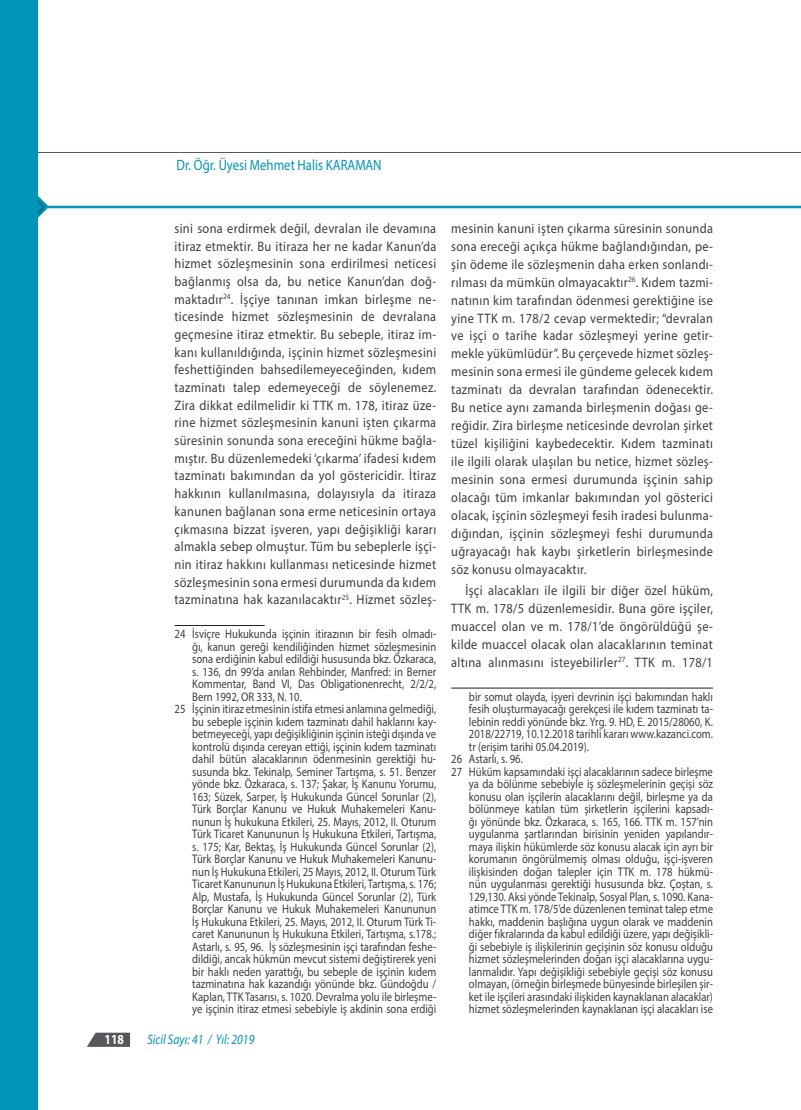
<style>
.page{position:relative;width:801px;height:1110px;background:#fff}
.page>*{position:absolute;margin:0;border:0;box-sizing:border-box;transform-origin:0 0}
.t1{font:15px "Myriad Pro";color:#0094b6;scale:.85 1}
.t2{font:13.75px/17.9px "Myriad Pro";letter-spacing:.025em;color:#3e3e3f;text-align:justify;scale:.9 1}
.t3{font:italic 13.75px "Myriad Pro";color:#0094b6;scale:.85 1}
.t4{font:700 13.75px "Myriad Pro";color:#fff;scale:.85 1}
.t5{font:12.5px "Myriad Pro";color:#3e3e3f;scale:.85 1}
</style>
<div class="page">
<hr style="left:28px;top:152px;width:773px;height:1px;background:#57585a">
<hr style="left:37px;top:206px;width:764px;height:2px;background:#0094b6">
<svg style="left:37px;top:177px;width:12px;height:59px"></svg>
<div style="left:0;top:0;width:37px;height:1109px;background:#0094b6"></div>
<svg style="left:87px;top:1032px;width:43px;height:14px"></svg>
<hr style="left:175px;top:625px;width:90px;height:1px;background:#231f20">
<hr style="left:451px;top:687px;width:262px;height:1px;background:#231f20">
<p class="t1" style="left:177px;top:156px;width:243px">Dr. Öğr. Üyesi Mehmet Halis KARAMAN</p>
<p class="t2" style="left:175px;top:219px;width:292px">sini sona erdirmek değil, devralan ile devamına itiraz etmektir. Bu itiraza her ne kadar Kanun’da hizmet sözleşmesinin sona erdirilmesi neticesi bağlanmış olsa da, bu netice Kanun’dan doğ&shy;maktadır<sup>24</sup>. İşçiye tanınan imkan birleşme ne&shy;ticesinde hizmet sözleşmesinin de devralana geçmesine itiraz etmektir. Bu sebeple, itiraz im&shy;kanı kullanıldığında, işçinin hizmet sözleşmesini feshettiğinden bahsedilemeyeceğinden, kıdem tazminatı talep edemeyeceği de söylenemez.<br>Zira dikkat edilmelidir ki TTK m. 178, itiraz üze&shy;rine hizmet sözleşmesinin kanuni işten çıkarma süresinin sonunda sona ereceğini hükme bağla&shy;mıştır. Bu düzenlemedeki ‘çıkarma’ ifadesi kıdem tazminatı bakımından da yol göstericidir. İtiraz hakkının kullanılmasına, dolayısıyla da itiraza kanunen bağlanan sona erme neticesinin ortaya çıkmasına bizzat işveren, yapı değişikliği kararı almakla sebep olmuştur. Tüm bu sebeplerle işçi&shy;nin itiraz hakkını kullanması neticesinde hizmet sözleşmesinin sona ermesi durumunda da kıdem tazminatına hak kazanılacaktır<sup>25</sup>. Hizmet sözleş-</p>
<p class="t5" style="left:175px;top:626px;width:309px">24 İsviçre Hukukunda işçinin itirazının bir fesih olmadı-</p>
<p class="t5" style="left:192px;top:638px;width:288px">ğı, kanun gereği kendiliğinden hizmet sözleşmesinin</p>
<p class="t5" style="left:192px;top:651px;width:288px">sona erdiğinin kabul edildiği hususunda bkz. Özkaraca,</p>
<p class="t5" style="left:192px;top:663px;width:288px">s. 136, dn 99’da anılan Rehbinder, Manfred: in Berner</p>
<p class="t5" style="left:192px;top:676px;width:288px">Kommentar, Band VI, Das Obligationenrecht, 2/2/2,</p>
<p class="t5" style="left:192px;top:688px;width:131px">Bern 1992, OR 333, N. 10.</p>
<p class="t5" style="left:175px;top:701px;width:309px">25 İşçinin itiraz etmesinin istifa etmesi anlamına gelmediği,</p>
<p class="t5" style="left:192px;top:713px;width:288px">bu sebeple işçinin kıdem tazminatı dahil haklarını kay-</p>
<p class="t5" style="left:192px;top:726px;width:288px">betmeyeceği, yapı değişikliğinin işçinin isteği dışında ve</p>
<p class="t5" style="left:192px;top:738px;width:288px">kontrolü dışında cereyan ettiği, işçinin kıdem tazminatı</p>
<p class="t5" style="left:192px;top:751px;width:288px">dahil bütün alacaklarının ödenmesinin gerektiği hu-</p>
<p class="t5" style="left:192px;top:763px;width:288px">susunda bkz. Tekinalp, Seminer Tartışma, s. 51. Benzer</p>
<p class="t5" style="left:192px;top:776px;width:288px">yönde bkz. Özkaraca, s. 137; Şakar, İş Kanunu Yorumu,</p>
<p class="t5" style="left:192px;top:788px;width:288px">163; Süzek, Sarper, İş Hukukunda Güncel Sorunlar (2),</p>
<p class="t5" style="left:192px;top:801px;width:288px">Türk Borçlar Kanunu ve Hukuk Muhakemeleri Kanu-</p>
<p class="t5" style="left:192px;top:813px;width:288px">nunun İş hukukuna Etkileri, 25. Mayıs, 2012, II. Oturum</p>
<p class="t5" style="left:192px;top:826px;width:288px">Türk Ticaret Kanununun İş Hukukuna Etkileri, Tartışma,</p>
<p class="t5" style="left:192px;top:838px;width:288px">s. 175; Kar, Bektaş, İş Hukukunda Güncel Sorunlar (2),</p>
<p class="t5" style="left:192px;top:851px;width:288px">Türk Borçlar Kanunu ve Hukuk Muhakemeleri Kanunu-</p>
<p class="t5" style="left:192px;top:863px;width:288px">nun İş Hukukuna Etkileri, 25 Mayıs, 2012, II. Oturum Türk</p>
<p class="t5" style="left:192px;top:876px;width:288px">Ticaret Kanununun İş Hukukuna Etkileri, Tartışma, s. 176;</p>
<p class="t5" style="left:192px;top:888px;width:288px">Alp, Mustafa, İş Hukukunda Güncel Sorunlar (2), Türk</p>
<p class="t5" style="left:192px;top:901px;width:288px">Borçlar Kanunu ve Hukuk Muhakemeleri Kanununun</p>
<p class="t5" style="left:192px;top:913px;width:288px">İş Hukukuna Etkileri, 25. Mayıs, 2012, II. Oturum Türk Ti-</p>
<p class="t5" style="left:192px;top:926px;width:288px">caret Kanununun İş Hukukuna Etkileri, Tartışma, s.178.;</p>
<p class="t5" style="left:192px;top:938px;width:288px">Astarlı, s. 95, 96. İş sözleşmesinin işçi tarafından feshe-</p>
<p class="t5" style="left:192px;top:951px;width:288px">dildiği, ancak hükmün mevcut sistemi değiştirerek yeni</p>
<p class="t5" style="left:192px;top:963px;width:288px">bir haklı neden yarattığı, bu sebeple de işçinin kıdem</p>
<p class="t5" style="left:192px;top:976px;width:288px">tazminatına hak kazandığı yönünde bkz. Gündoğdu /</p>
<p class="t5" style="left:192px;top:988px;width:288px">Kaplan, TTK Tasarısı, s. 1020. Devralma yolu ile birleşme-</p>
<p class="t5" style="left:192px;top:1001px;width:288px">ye işçinin itiraz etmesi sebebiyle iş akdinin sona erdiği</p>
<p class="t4" style="left:105px;top:1029px;width:24px">118</p>
<p class="t3" style="left:147px;top:1030px;width:127px">Sicil Sayı: 41 / Yıl: 2019</p>
<p class="t2" style="left:451px;top:219px;width:292px">mesinin kanuni işten çıkarma süresinin sonunda sona ereceği açıkça hükme bağlandığından, pe&shy;şin ödeme ile sözleşmenin daha erken sonlandı&shy;rılması da mümkün olmayacaktır<sup>26</sup>. Kıdem tazmi&shy;natının kim tarafından ödenmesi gerektiğine ise yine TTK m. 178/2 cevap vermektedir; “devralan ve işçi o tarihe kadar sözleşmeyi yerine getir&shy;mekle yükümlüdür”. Bu çerçevede hizmet sözleş&shy;mesinin sona ermesi ile gündeme gelecek kıdem tazminatı da devralan tarafından ödenecektir.<br>Bu netice aynı zamanda birleşmenin doğası ge&shy;reğidir. Zira birleşme neticesinde devrolan şirket tüzel kişiliğini kaybedecektir. Kıdem tazminatı ile ilgili olarak ulaşılan bu netice, hizmet sözleş&shy;mesinin sona ermesi durumunda işçinin sahip olacağı tüm imkanlar bakımından yol gösterici olacak, işçinin sözleşmeyi fesih iradesi bulunma&shy;dığından, işçinin sözleşmeyi feshi durumunda uğrayacağı hak kaybı şirketlerin birleşmesinde söz konusu olmayacaktır.</p>
<p class="t2" style="left:451px;top:581px;width:292px;text-indent:14px">İşçi alacakları ile ilgili bir diğer özel hüküm, TTK m. 178/5 düzenlemesidir. Buna göre işçiler, muaccel olan ve m. 178/1’de öngörüldüğü şe&shy;kilde muaccel olacak olan alacaklarının teminat altına alınmasını isteyebilirler<sup>27</sup>. TTK m. 178/1</p>
<p class="t5" style="left:469px;top:688px;width:288px">bir somut olayda, işyeri devrinin işçi bakımından haklı</p>
<p class="t5" style="left:469px;top:701px;width:288px">fesih oluşturmayacağı gerekçesi ile kıdem tazminatı ta-</p>
<p class="t5" style="left:469px;top:713px;width:289px">lebinin reddi yönünde bkz. Yrg. 9. HD, E. 2015/28060, K.</p>
<p class="t5" style="left:469px;top:726px;width:288px">2018/22719, 10.12.2018 tarihli kararı www.kazanci.com.</p>
<p class="t5" style="left:469px;top:738px;width:143px">tr (erişim tarihi 05.04.2019).</p>
<p class="t5" style="left:451px;top:751px;width:86px">26 Astarlı, s. 96.</p>
<p class="t5" style="left:451px;top:763px;width:309px">27 Hüküm kapsamındaki işçi alacaklarının sadece birleşme</p>
<p class="t5" style="left:469px;top:776px;width:289px">ya da bölünme sebebiyle iş sözleşmelerinin geçişi söz</p>
<p class="t5" style="left:469px;top:788px;width:288px">konusu olan işçilerin alacaklarını değil, birleşme ya da</p>
<p class="t5" style="left:469px;top:801px;width:288px">bölünmeye katılan tüm şirketlerin işçilerini kapsadı-</p>
<p class="t5" style="left:469px;top:813px;width:289px">ğı yönünde bkz. Özkaraca, s. 165, 166. TTK m. 157’nin</p>
<p class="t5" style="left:469px;top:826px;width:288px">uygulanma şartlarından birisinin yeniden yapılandır-</p>
<p class="t5" style="left:469px;top:838px;width:288px">maya ilişkin hükümlerde söz konusu alacak için ayrı bir</p>
<p class="t5" style="left:469px;top:851px;width:288px">korumanın öngörülmemiş olması olduğu, işçi-işveren</p>
<p class="t5" style="left:469px;top:863px;width:289px">ilişkisinden doğan talepler için TTK m. 178 hükmü-</p>
<p class="t5" style="left:469px;top:876px;width:288px">nün uygulanması gerektiği hususunda bkz. Çoştan, s.</p>
<p class="t5" style="left:469px;top:888px;width:288px">129,130. Aksi yönde Tekinalp, Sosyal Plan, s. 1090. Kana-</p>
<p class="t5" style="left:469px;top:901px;width:288px">atimce TTK m. 178/5’de düzenlenen teminat talep etme</p>
<p class="t5" style="left:469px;top:913px;width:288px">hakkı, maddenin başlığına uygun olarak ve maddenin</p>
<p class="t5" style="left:469px;top:926px;width:288px">diğer fıkralarında da kabul edildiği üzere, yapı değişikli-</p>
<p class="t5" style="left:469px;top:938px;width:288px">ği sebebiyle iş ilişkilerinin geçişinin söz konusu olduğu</p>
<p class="t5" style="left:469px;top:951px;width:288px">hizmet sözleşmelerinden doğan işçi alacaklarına uygu-</p>
<p class="t5" style="left:469px;top:963px;width:288px">lanmalıdır. Yapı değişikliği sebebiyle geçişi söz konusu</p>
<p class="t5" style="left:469px;top:976px;width:288px">olmayan, (örneğin birleşmede bünyesinde birleşilen şir-</p>
<p class="t5" style="left:469px;top:988px;width:288px">ket ile işçileri arasındaki ilişkiden kaynaklanan alacaklar)</p>
<p class="t5" style="left:469px;top:1001px;width:288px">hizmet sözleşmelerinden kaynaklanan işçi alacakları ise</p>
</div>
